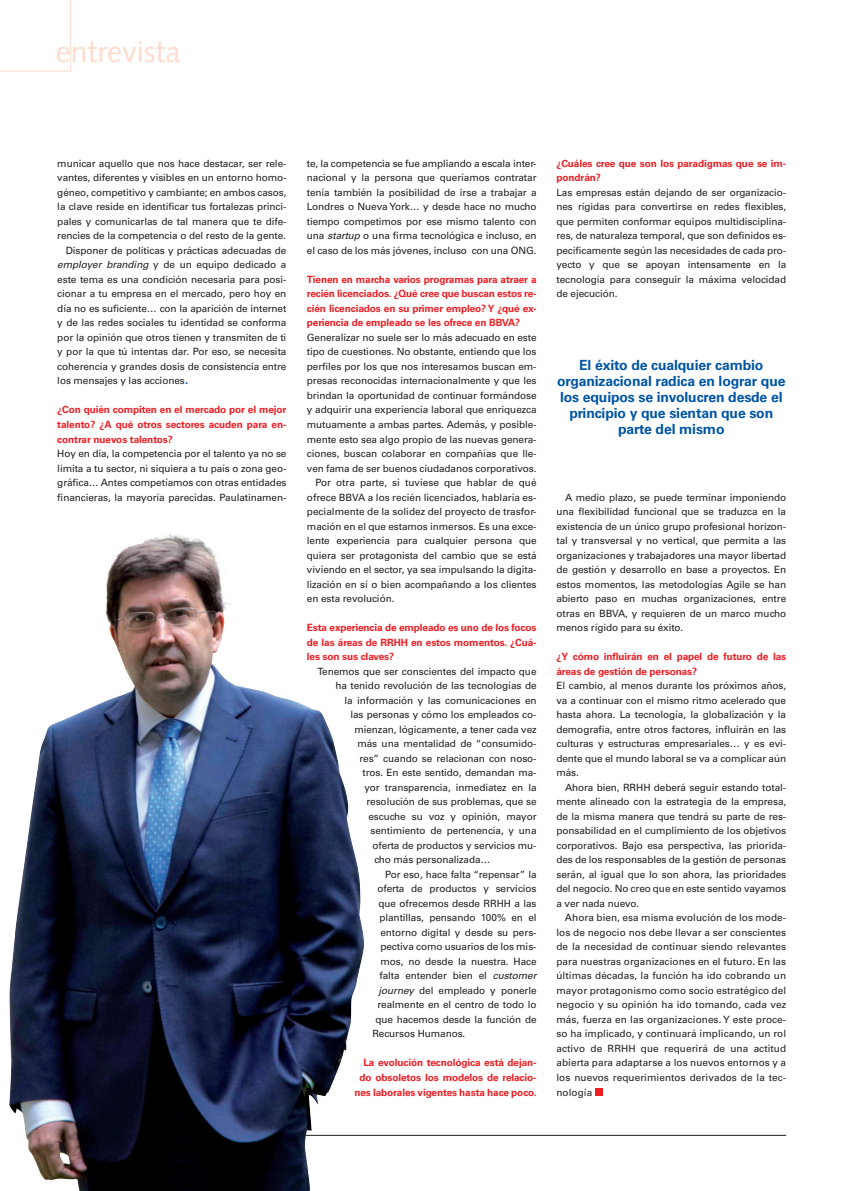
<style>
.page{position:relative;width:842px;height:1191px;background:#fff}
.page>*{position:absolute;margin:0;border:0;box-sizing:border-box;transform-origin:0 0}
.GEST_0_Seccio_següen{font:30px "Syntax LT";color:#fddcce}
._1_Destacat{font:700 14px/16px "Univers LT";letter-spacing:-.01em;color:#0155a5;text-align:center}
._1_Text_Sagnat{font:10px/14.5px "Univers LT";letter-spacing:-.01em;color:#231f20;text-align:justify}
._1_Text{font:10px/14.5px "Univers LT";letter-spacing:-.01em;color:#231f20;text-align:justify}
.GEST_1_Pregunta{font:700 10px/14.5px "Univers LT";letter-spacing:-.01em;color:#ee1d23;text-align:justify}
.s1{font-style:italic}
.s2{font-size:14px;color:#0a5fb4}
</style>
<div class="page">
<hr style="left:276px;top:1134px;width:510px;height:1px;background:#231f20">
<div style="left:595px;top:1088px;width:7px;height:7px;background:#ee1d23"></div>
<img style="left:9px;top:534px;width:373px;height:656px">
<svg style="left:0;top:0;width:71px;height:71px"></svg>
<p class="GEST_0_Seccio_següen" style="left:56px;top:34px;width:126px">entrevista</p>
<p class="_1_Text" style="left:57px;top:156px;width:231px">municar aquello que nos hace destacar, ser rele&shy;vantes, diferentes y visibles en un entorno homo&shy;géneo, competitivo y cambiante; en ambos casos, la clave reside en identificar tus fortalezas princi&shy;pales y comunicarlas de tal manera que te dife&shy;rencies de la competencia o del resto de la gente.</p>
<p class="_1_Text_Sagnat" style="left:57px;top:243px;width:231px;text-indent:8px">Disponer de políticas y prácticas adecuadas de <span class="s1">employer branding</span> y de un equipo dedicado a este tema es una condición necesaria para posi&shy;cionar a tu empresa en el mercado, pero hoy en día no es suficiente… con la aparición de internet y de las redes sociales tu identidad se conforma por la opinión que otros tienen y transmiten de ti y por la que tú intentas dar. Por eso, se necesita coherencia y grandes dosis de consistencia entre los mensajes y las acciones<span class="s2">.</span></p>
<p class="GEST_1_Pregunta" style="left:57px;top:402px;width:230px">¿Con quién compiten en el mercado por el mejor talento? ¿A qué otros sectores acuden para en&shy;contrar nuevos talentos?</p>
<p class="_1_Text" style="left:57px;top:446px;width:231px">Hoy en día, la competencia por el talento ya no se limita a tu sector, ni siquiera a tu país o zona geo&shy;gráfica… Antes competíamos con otras entidades financieras, la mayoría parecidas. Paulatinamen-</p>
<p class="_1_Text" style="left:307px;top:156px;width:231px">te, la competencia se fue ampliando a escala inter&shy;nacional y la persona que queríamos contratar tenía también la posibilidad de irse a trabajar a Londres o Nueva York… y desde hace no mucho tiempo competimos por ese mismo talento con una <span class="s1">startup</span> o una firma tecnológica e incluso, en el caso de los más jóvenes, incluso con una ONG.</p>
<p class="GEST_1_Pregunta" style="left:307px;top:272px;width:231px">Tienen en marcha varios programas para atraer a recién licenciados. ¿Qué cree que buscan estos re&shy;cién licenciados en su primer empleo? Y ¿qué ex&shy;periencia de empleado se les ofrece en BBVA?</p>
<p class="_1_Text_Sagnat" style="left:307px;top:330px;width:231px">Generalizar no suele ser lo más adecuado en este tipo de cuestiones. No obstante, entiendo que los perfiles por los que nos interesamos buscan em&shy;presas reconocidas internacionalmente y que les brindan la oportunidad de continuar formándose y adquirir una experiencia laboral que enriquezca mutuamente a ambas partes. Además, y posible&shy;mente esto sea algo propio de las nuevas genera&shy;ciones, buscan colaborar en compañías que lle&shy;ven fama de ser buenos ciudadanos corporativos.</p>
<p class="_1_Text_Sagnat" style="left:307px;top:475px;width:231px;text-indent:8px">Por otra parte, si tuviese que hablar de qué ofrece BBVA a los recién licenciados, hablaría es&shy;pecialmente de la solidez del proyecto de trasfor&shy;mación en el que estamos inmersos. Es una exce&shy;lente experiencia para cualquier persona que quiera ser protagonista del cambio que se está viviendo en el sector, ya sea impulsando la digita&shy;lización en sí o bien acompañando a los clientes en esta revolución.</p>
<p class="GEST_1_Pregunta" style="left:307px;top:620px;width:231px">Esta experiencia de empleado es uno de los focos de las áreas de RRHH en estos momentos. ¿Cuá&shy;les son sus claves?</p>
<p class="_1_Text" style="left:317px;top:663px;width:220px">Tenemos que ser conscientes del impacto que</p>
<p class="_1_Text" style="left:335px;top:678px;width:202px">ha tenido revolución de las tecnologías de</p>
<p class="_1_Text" style="left:344px;top:692px;width:193px">la información y las comunicaciones en</p>
<p class="_1_Text" style="left:350px;top:707px;width:188px">las personas y cómo los empleados co-</p>
<p class="_1_Text" style="left:354px;top:721px;width:183px">mienzan, lógicamente, a tener cada vez</p>
<p class="_1_Text" style="left:357px;top:736px;width:181px">más una mentalidad de “consumido-</p>
<p class="_1_Text" style="left:359px;top:750px;width:179px">res” cuando se relacionan con noso-</p>
<p class="_1_Text" style="left:362px;top:765px;width:175px">tros. En este sentido, demandan ma-</p>
<p class="_1_Text" style="left:364px;top:779px;width:173px">yor transparencia, inmediatez en la</p>
<p class="_1_Text" style="left:366px;top:794px;width:172px">resolución de sus problemas, que se</p>
<p class="_1_Text" style="left:368px;top:808px;width:170px">escuche su voz y opinión, mayor</p>
<p class="_1_Text" style="left:370px;top:823px;width:167px">sentimiento de pertenencia, y una</p>
<p class="_1_Text" style="left:372px;top:837px;width:166px">oferta de productos y servicios mu-</p>
<p class="_1_Text" style="left:374px;top:852px;width:117px">cho más personalizada…</p>
<p class="_1_Text_Sagnat" style="left:385px;top:866px;width:153px">Por eso, hace falta “repensar” la</p>
<p class="_1_Text_Sagnat" style="left:377px;top:881px;width:161px">oferta de productos y servicios</p>
<p class="_1_Text_Sagnat" style="left:378px;top:895px;width:159px">que ofrecemos desde RRHH a las</p>
<p class="_1_Text_Sagnat" style="left:379px;top:910px;width:158px">plantillas, pensando 100% en el</p>
<p class="_1_Text_Sagnat" style="left:380px;top:924px;width:158px">entorno digital y desde su pers-</p>
<p class="_1_Text_Sagnat" style="left:380px;top:939px;width:158px">pectiva como usuarios de los mis-</p>
<p class="_1_Text_Sagnat" style="left:380px;top:953px;width:158px">mos, no desde la nuestra. Hace</p>
<p class="_1_Text_Sagnat" style="left:379px;top:968px;width:158px">falta entender bien el <span class="s1">customer</span></p>
<p class="_1_Text_Sagnat" style="left:378px;top:982px;width:159px"><span class="s1">journey</span> del empleado y ponerle</p>
<p class="_1_Text_Sagnat" style="left:377px;top:997px;width:161px">realmente en el centro de todo lo</p>
<p class="_1_Text_Sagnat" style="left:375px;top:1011px;width:163px">que hacemos desde la función de</p>
<p class="_1_Text_Sagnat" style="left:372px;top:1026px;width:94px">Recursos Humanos.</p>
<p class="GEST_1_Pregunta" style="left:354px;top:1055px;width:184px;text-align:right">La evolución tecnológica está dejan&shy;do obsoletos los modelos de relacio&shy;nes laborales vigentes hasta hace poco.</p>
<p class="GEST_1_Pregunta" style="left:556px;top:156px;width:231px">¿Cuáles cree que son los paradigmas que se im&shy;pondrán?</p>
<p class="_1_Text" style="left:556px;top:185px;width:231px">Las empresas están dejando de ser organizacio&shy;nes rígidas para convertirse en redes flexibles, que permiten conformar equipos multidisciplina&shy;res, de naturaleza temporal, que son definidos es&shy;pecíficamente según las necesidades de cada pro&shy;yecto y que se apoyan intensamente en la tecnología para conseguir la máxima velocidad de ejecución.</p>
<p class="_1_Destacat" style="left:557px;top:357px;width:230px">El éxito de cualquier cambio organizacional radica en lograr que los equipos se involucren desde el principio y que sientan que son parte del mismo</p>
<p class="_1_Text_Sagnat" style="left:556px;top:489px;width:231px;text-indent:8px">A medio plazo, se puede terminar imponiendo una flexibilidad funcional que se traduzca en la existencia de un único grupo profesional horizon&shy;tal y transversal y no vertical, que permita a las organizaciones y trabajadores una mayor libertad de gestión y desarrollo en base a proyectos. En estos momentos, las metodologías Agile se han abierto paso en muchas organizaciones, entre otras en BBVA, y requieren de un marco mucho menos rígido para su éxito.</p>
<p class="GEST_1_Pregunta" style="left:556px;top:649px;width:231px">¿Y cómo influirán en el papel de futuro de las áreas de gestión de personas?</p>
<p class="_1_Text" style="left:556px;top:678px;width:231px">El cambio, al menos durante los próximos años, va a continuar con el mismo ritmo acelerado que hasta ahora. La tecnología, la globalización y la demografía, entre otros factores, influirán en las culturas y estructuras empresariales… y es evi&shy;dente que el mundo laboral se va a complicar aún más.</p>
<p class="_1_Text_Sagnat" style="left:556px;top:779px;width:231px;text-indent:9px">Ahora bien, RRHH deberá seguir estando total&shy;mente alineado con la estrategia de la empresa, de la misma manera que tendrá su parte de res&shy;ponsabilidad en el cumplimiento de los objetivos corporativos. Bajo esa perspectiva, las priorida&shy;des de los responsables de la gestión de personas serán, al igual que lo son ahora, las prioridades del negocio. No creo que en este sentido vayamos a ver nada nuevo.</p>
<p class="_1_Text_Sagnat" style="left:556px;top:910px;width:231px;text-indent:9px">Ahora bien, esa misma evolución de los mode&shy;los de negocio nos debe llevar a ser conscientes de la necesidad de continuar siendo relevantes para nuestras organizaciones en el futuro. En las últimas décadas, la función ha ido cobrando un mayor protagonismo como socio estratégico del negocio y su opinión ha ido tomando, cada vez más, fuerza en las organizaciones. Y este proce&shy;so ha implicado, y continuará implicando, un rol activo de RRHH que requerirá de una actitud abierta para adaptarse a los nuevos entornos y a los nuevos requerimientos derivados de la tec&shy;nología</p>
</div>
